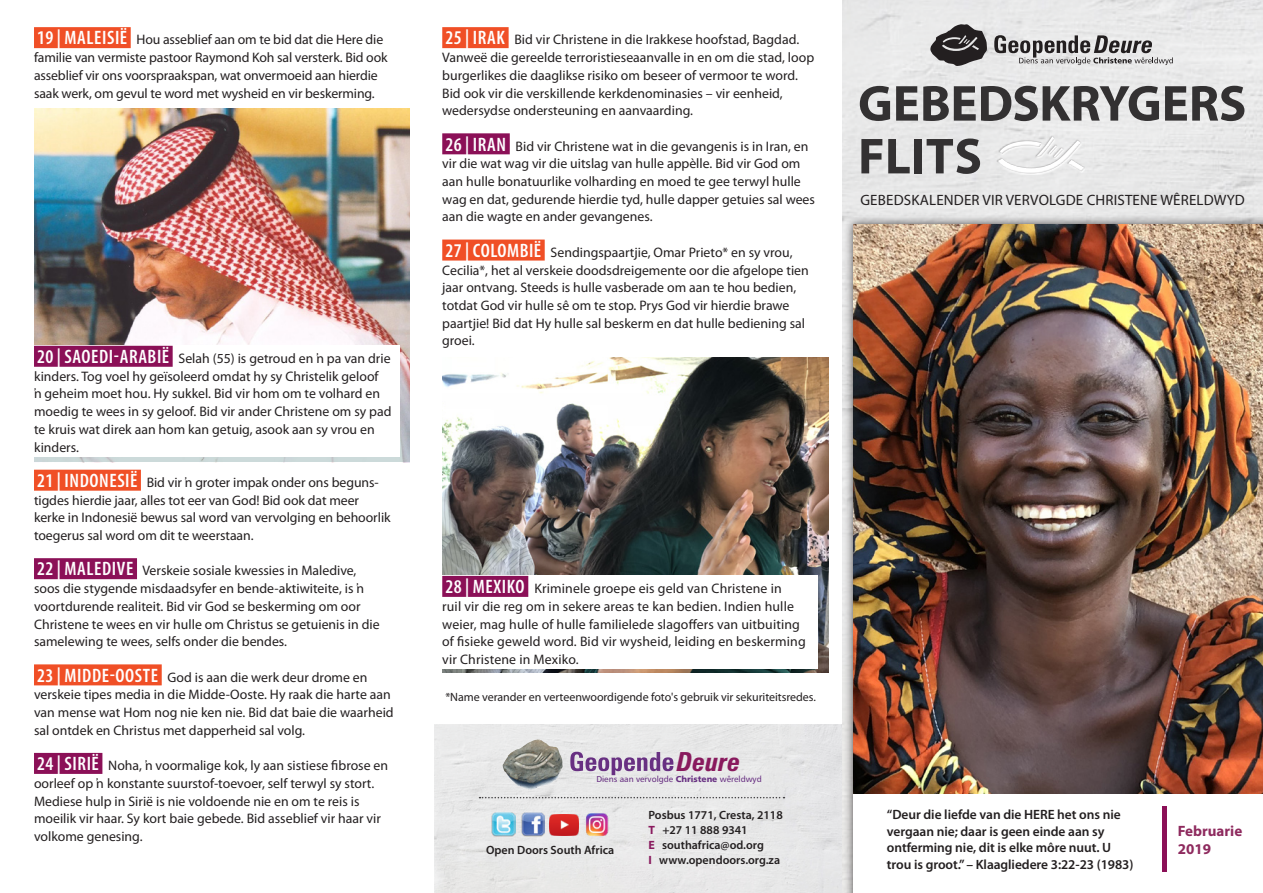
<style>
.page{position:relative;width:1263px;height:893px;background:#fff}
.page>*{position:absolute;margin:0;border:0;box-sizing:border-box;transform-origin:0 0}
.t1{font:700 51px/52.8px "Myriad Pro";color:#333132}
.t2{font:italic 700 condensed 26.25px "Zurich BT";color:#891a5e}
.t3{font:15px "Myriad Pro";letter-spacing:.01em;color:#231f20}
.t4{font:700 15px/17.7px "Myriad Pro";color:#8e2a5e}
.t5{font:13.8px/17.7px "Myriad Pro";color:#231f20}
.t6{font:600 13.5px/16.5px "Myriad Pro";letter-spacing:-.005em;color:#231f20}
.t7{font:600 12px/15px "Myriad Pro";color:#231f20}
.t8{font:12px "Myriad Pro";letter-spacing:-.005em;color:#231f20}
.t9{font:8.55px "Humanist 777 BT Roman B";color:#683082}
.s1{font-weight:600;font-stretch:condensed;font-size:19.5px;color:#fff}
.s2{font-family:"Humanist 777 BT Black B"}
.s3{font-weight:700;color:#891a5e}
.s4{font-style:inherit}
</style>
<div class="page">
<img style="left:34px;top:109px;width:376px;height:225px">
<svg style="left:34px;top:334px;width:376px;height:128px"></svg>
<img style="left:442px;top:357px;width:386px;height:316px">
<div style="left:434px;top:724px;width:408px;height:169px;background:#e7e8e8"></div>
<div style="left:844px;top:215px;width:419px;height:678px;background:#231f20;opacity:.75"></div>
<div style="left:853px;top:224px;width:410px;height:669px;background:#fff"></div>
<div style="left:19px;top:345px;width:381px;height:112px;background:#fff"></div>
<div style="left:437px;top:576px;width:381px;height:93px;background:#fff"></div>
<img style="left:853px;top:224px;width:410px;height:570px">
<div style="left:34px;top:27px;width:97px;height:21px;background:#f04f26"></div>
<div style="left:34px;top:346px;width:139px;height:21px;background:#8b1057"></div>
<div style="left:34px;top:470px;width:107px;height:21px;background:#f04f26"></div>
<div style="left:34px;top:558px;width:103px;height:21px;background:#8b1057"></div>
<div style="left:34px;top:664px;width:128px;height:21px;background:#f04f26"></div>
<div style="left:34px;top:753px;width:68px;height:21px;background:#8b1057"></div>
<hr style="left:1162px;top:806px;width:4px;height:66px;background:#8b1057">
<img style="left:504px;top:764px;width:60px;height:28px">
<img style="left:503px;top:739px;width:59px;height:45px">
<svg style="left:570px;top:752px;width:103px;height:23px"></svg>
<img style="left:585px;top:813px;width:23px;height:22px">
<img style="left:521px;top:813px;width:24px;height:24px">
<img style="left:492px;top:813px;width:24px;height:24px">
<img style="left:549px;top:814px;width:30px;height:21px">
<svg style="left:479px;top:797px;width:305px;height:1px"></svg>
<div style="left:442px;top:27px;width:67px;height:21px;background:#f04f26"></div>
<div style="left:442px;top:133px;width:68px;height:21px;background:#8b1057"></div>
<div style="left:442px;top:240px;width:103px;height:21px;background:#f04f26"></div>
<div style="left:442px;top:576px;width:86px;height:21px;background:#8b1057"></div>
<svg style="left:930px;top:24px;width:57px;height:42px"></svg>
<svg style="left:994px;top:35px;width:179px;height:30px"></svg>
<div style="left:996px;top:135px;width:90px;height:35px;background:#eaeaea"></div>
<div style="left:996px;top:137px;width:91px;height:38px;background:#231f20;opacity:.22"></div>
<p class="t5" style="left:34px;top:31px;width:355px"><span class="s1">19 | MALEISIË</span> Hou asseblief aan om te bid dat die Here die familie van vermiste pastoor Raymond Koh sal versterk. Bid ook asseblief vir ons voorspraakspan, wat onvermoeid aan hierdie saak werk, om gevul te word met wysheid en vir beskerming.</p>
<p class="t5" style="left:34px;top:349px;width:359px"><span class="s1">20 | SAOEDI-ARABIË</span> Selah (55) is getroud en ŉ pa van drie kinders. Tog voel hy geïsoleerd omdat hy sy Christelik geloof<br>ŉ geheim moet hou. Hy sukkel. Bid vir hom om te volhard en moedig te wees in sy geloof. Bid vir ander Christene om sy pad te kruis wat direk aan hom kan getuig, asook aan sy vrou en kinders.</p>
<p class="t5" style="left:34px;top:473px;width:358px"><span class="s1">21 | INDONESIË</span> Bid vir ŉ groter impak onder ons beguns&shy;tigdes hierdie jaar, alles tot eer van God! Bid ook dat meer kerke in Indonesië bewus sal word van vervolging en behoorlik toegerus sal word om dit te weerstaan.</p>
<p class="t5" style="left:34px;top:562px;width:347px"><span class="s1">22 | MALEDIVE</span> Verskeie sosiale kwessies in Maledive, soos die stygende misdaadsyfer en bende-aktiwiteite, is ŉ voortdurende realiteit. Bid vir God se beskerming om oor Christene te wees en vir hulle om Christus se getuienis in die samelewing te wees, selfs onder die bendes.</p>
<p class="t5" style="left:34px;top:668px;width:361px"><span class="s1">23 | MIDDE-OOSTE</span> God is aan die werk deur drome en verskeie tipes media in die Midde-Ooste. Hy raak die harte aan van mense wat Hom nog nie ken nie. Bid dat baie die waarheid sal ontdek en Christus met dapperheid sal volg.</p>
<p class="t5" style="left:34px;top:756px;width:356px"><span class="s1">24 | SIRIË</span> Noha, ŉ voormalige kok, ly aan sistiese fibrose en oorleef op ŉ konstante suurstof-toevoer, self terwyl sy stort.<br>Mediese hulp in Sirië is nie voldoende nie en om te reis is moeilik vir haar. Sy kort baie gebede. Bid asseblief vir haar vir volkome genesing.</p>
<p class="t5" style="left:442px;top:31px;width:373px"><span class="s1">25 | IRAK</span> Bid vir Christene in die Irakkese hoofstad, Bagdad.<br>Vanweë die gereelde terroristieseaanvalle in en om die stad, loop burgerlikes die daaglikse risiko om beseer of vermoor te word.<br>Bid ook vir die verskillende kerkdenominasies – vir eenheid, wedersydse ondersteuning en aanvaarding.</p>
<p class="t5" style="left:442px;top:137px;width:374px"><span class="s1">26 | IRAN</span> Bid vir Christene wat in die gevangenis is in Iran, en vir die wat wag vir die uitslag van hulle appèlle. Bid vir God om aan hulle bonatuurlike volharding en moed te gee terwyl hulle wag en dat, gedurende hierdie tyd, hulle dapper getuies sal wees aan die wagte en ander gevangenes.</p>
<p class="t5" style="left:442px;top:243px;width:368px"><span class="s1">27 | COLOMBIË</span> Sendingspaartjie, Omar Prieto* en sy vrou, Cecilia*, het al verskeie doodsdreigemente oor die afgelope tien jaar ontvang. Steeds is hulle vasberade om aan te hou bedien, totdat God vir hulle sê om te stop. Prys God vir hierdie brawe paartjie! Bid dat Hy hulle sal beskerm en dat hulle bediening sal groei.</p>
<h1 class="t1" style="left:858px;top:75px;width:390px">GEBEDSKRYGERS<br>FLITS</h1>
<p class="t3" style="left:860px;top:191px;width:386px">GEBEDSKALENDER VIR VERVOLGDE CHRISTENE WÊRELDWYD</p>
<p class="t5" style="left:442px;top:579px;width:365px"><span class="s1">28 | MEXIKO</span> Kriminele groepe eis geld van Christene in<br>ruil vir die reg om in sekere areas te kan bedien. Indien hulle weier, mag hulle of hulle familielede slagoffers van uitbuiting of fisieke geweld word. Bid vir wysheid, leiding en beskerming vir Christene in Mexiko.</p>
<p class="t8" style="left:445px;top:690px;width:372px">*Name verander en verteenwoordigende foto's gebruik vir sekuriteitsredes.</p>
<h2 class="t2" style="left:677px;top:746px;width:65px">Deure</h2>
<p class="t9" style="left:596px;top:774px;width:167px">Diens aan vervolgde <span class="s2">Christene</span> wêreldwyd</p>
<p class="t7" style="left:486px;top:842px;width:130px">Open Doors South Africa</p>
<p class="t7" style="left:648px;top:807px;width:136px">Posbus 1771, Cresta, 2118<br><span class="s3">T</span> +27 11 888 9341<br><span class="s3">E</span> southafrica@od.org<br><span class="s3">I</span> www.opendoors.org.za</p>
<p class="t6" style="left:887px;top:806px;width:248px">“Deur die liefde van die <span class="s4">HERE</span> het ons nie vergaan nie; daar is geen einde aan sy ontferming nie, dit is elke môre nuut. U trou is groot.” – Klaagliedere 3:22-23 (1983)</p>
<p class="t4" style="left:1178px;top:821px;width:66px">Februarie<br>2019</p>
</div>
